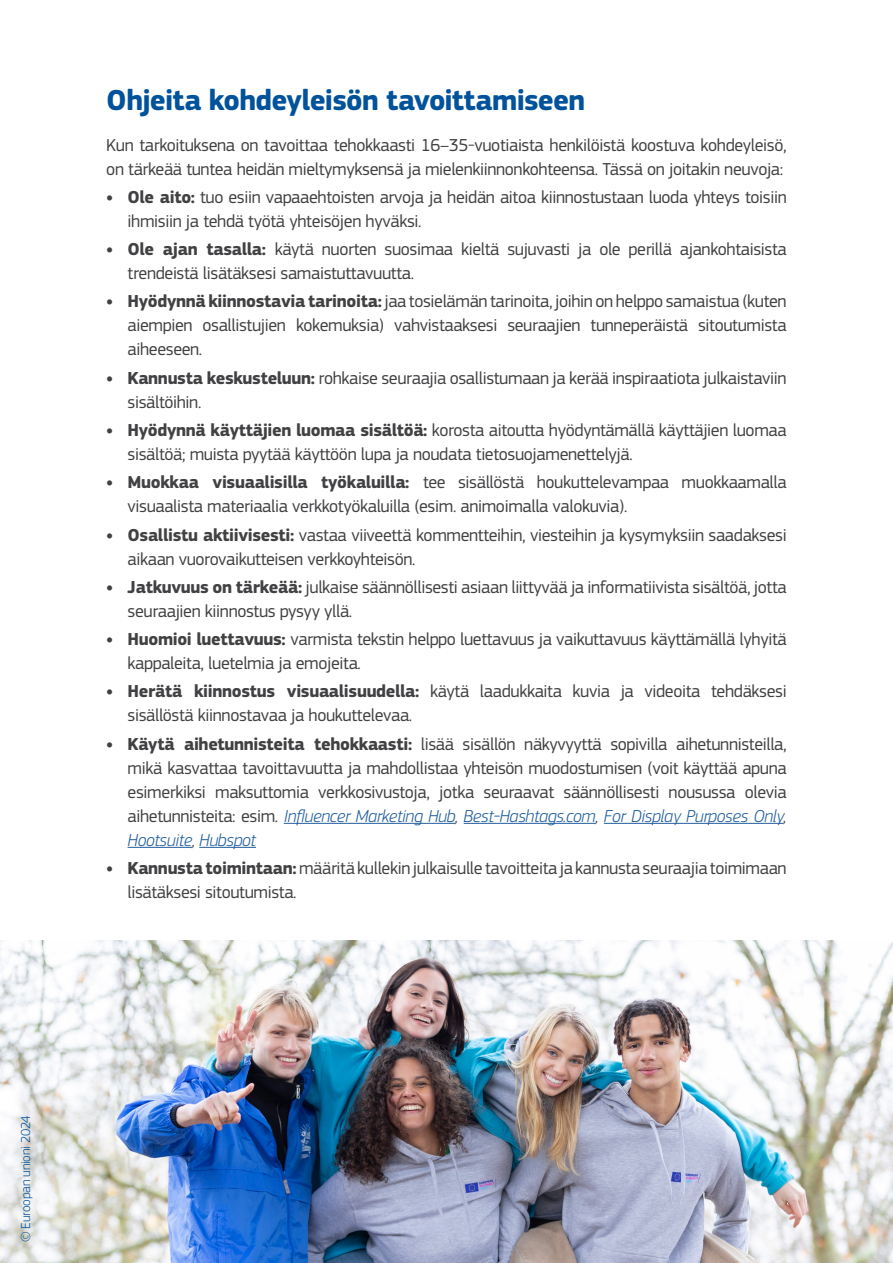
<style>
.page{position:relative;width:893px;height:1263px;background:#fff}
.page>*{position:absolute;margin:0;border:0;box-sizing:border-box;transform-origin:0 0}
.Heading_Preface__H1{font:700 30px "EC Square Sans Pro";letter-spacing:-.025em;color:#00529a}
.Body_Copy_Bullets_LV1_80__Black__P{font:18px/24px "EC Square Sans Pro";letter-spacing:-.02em;color:#414042}
.Body_Copy_Normal_80__Black__P{font:18px/24px "EC Square Sans Pro";letter-spacing:-.02em;color:#414042}
.Heading_Preface__H1-2{font:300 13.5px "EC Square Sans Pro";letter-spacing:-.015em;color:#00529a}
.s1{font-weight:700}
.s2{font-weight:300;font-style:italic;color:#215e9e}
.s3{font-weight:300;font-style:italic}
</style>
<div class="page">
<hr style="left:284px;top:823px;width:171px;height:1px;background:#215e9e">
<hr style="left:464px;top:823px;width:131px;height:1px;background:#215e9e">
<hr style="left:604px;top:823px;width:179px;height:1px;background:#215e9e">
<hr style="left:128px;top:847px;width:64px;height:1px;background:#215e9e">
<hr style="left:199px;top:847px;width:57px;height:1px;background:#215e9e">
<img style="left:0;top:941px;width:893px;height:322px">
<h1 class="Heading_Preface__H1" style="left:106px;top:82px;width:480px">Ohjeita kohdeyleisön tavoittamiseen</h1>
<p class="Body_Copy_Normal_80__Black__P" style="left:106px;top:133px;width:682px">Kun tarkoituksena on tavoittaa tehokkaasti 16–35-vuotiaista henkilöistä koostuva kohdeyleisö, on tärkeää tuntea heidän mieltymyksensä ja mielenkiinnonkohteensa. Tässä on joitakin neuvoja:</p>
<p class="Body_Copy_Bullets_LV1_80__Black__P" style="left:128px;top:185px;width:661px;text-indent:-21px"><span class="s1">• Ole aito:</span> tuo esiin vapaaehtoisten arvoja ja heidän aitoa kiinnostustaan luoda yhteys toisiin ihmisiin ja tehdä työtä yhteisöjen hyväksi.</p>
<p class="Body_Copy_Bullets_LV1_80__Black__P" style="left:128px;top:237px;width:661px;text-indent:-21px"><span class="s1">• Ole ajan tasalla:</span> käytä nuorten suosimaa kieltä sujuvasti ja ole perillä ajankohtaisista trendeistä lisätäksesi samaistuttavuutta.</p>
<p class="Body_Copy_Bullets_LV1_80__Black__P" style="left:128px;top:290px;width:661px;text-align:justify;text-indent:-21px"><span class="s1">• Hyödynnä kiinnostavia tarinoita:</span> jaa tosielämän tarinoita, joihin on helppo samaistua (kuten aiempien osallistujien kokemuksia) vahvistaaksesi seuraajien tunneperäistä sitoutumista aiheeseen.</p>
<p class="Body_Copy_Bullets_LV1_80__Black__P" style="left:128px;top:366px;width:661px;text-indent:-21px"><span class="s1">• Kannusta keskusteluun:</span> rohkaise seuraajia osallistumaan ja kerää inspiraatiota julkaistaviin sisältöihin.</p>
<p class="Body_Copy_Bullets_LV1_80__Black__P" style="left:128px;top:418px;width:661px;text-indent:-21px"><span class="s1">• Hyödynnä käyttäjien luomaa sisältöä:</span> korosta aitoutta hyödyntämällä käyttäjien luomaa sisältöä; muista pyytää käyttöön lupa ja noudata tietosuojamenettelyjä.</p>
<p class="Body_Copy_Bullets_LV1_80__Black__P" style="left:128px;top:470px;width:661px;text-indent:-21px"><span class="s1">• Muokkaa visuaalisilla työkaluilla:</span> tee sisällöstä houkuttelevampaa muokkaamalla visuaalista materiaalia verkkotyökaluilla (esim. animoimalla valokuvia).</p>
<p class="Body_Copy_Bullets_LV1_80__Black__P" style="left:128px;top:523px;width:661px;text-indent:-21px"><span class="s1">• Osallistu aktiivisesti:</span> vastaa viiveettä kommentteihin, viesteihin ja kysymyksiin saadaksesi aikaan vuorovaikutteisen verkkoyhteisön.</p>
<p class="Body_Copy_Bullets_LV1_80__Black__P" style="left:128px;top:575px;width:661px;text-indent:-21px"><span class="s1">• Jatkuvuus on tärkeää:</span> julkaise säännöllisesti asiaan liittyvää ja informatiivista sisältöä, jotta seuraajien kiinnostus pysyy yllä.</p>
<p class="Body_Copy_Bullets_LV1_80__Black__P" style="left:128px;top:627px;width:661px;text-indent:-21px"><span class="s1">• Huomioi luettavuus:</span> varmista tekstin helppo luettavuus ja vaikuttavuus käyttämällä lyhyitä kappaleita, luetelmia ja emojeita.</p>
<p class="Body_Copy_Bullets_LV1_80__Black__P" style="left:128px;top:679px;width:661px;text-indent:-21px"><span class="s1">• Herätä kiinnostus visuaalisuudella:</span> käytä laadukkaita kuvia ja videoita tehdäksesi sisällöstä kiinnostavaa ja houkuttelevaa.</p>
<p class="Body_Copy_Bullets_LV1_80__Black__P" style="left:128px;top:732px;width:661px;text-align:justify;text-indent:-21px"><span class="s1">• Käytä aihetunnisteita tehokkaasti:</span> lisää sisällön näkyvyyttä sopivilla aihetunnisteilla, mikä kasvattaa tavoittavuutta ja mahdollistaa yhteisön muodostumisen (voit käyttää apuna esimerkiksi maksuttomia verkkosivustoja, jotka seuraavat säännöllisesti nousussa olevia aihetunnisteita: esim. <span class="s2">Influencer Marketing Hub</span><span class="s3">,</span> <span class="s2">Best-Hashtags.com</span><span class="s3">,</span> <span class="s2">For Display Purposes Only</span><span class="s3">, </span><span class="s2">Hootsuite</span><span class="s3">,</span> <span class="s2">Hubspot</span></p>
<p class="Body_Copy_Bullets_LV1_80__Black__P" style="left:128px;top:856px;width:661px;text-indent:-21px"><span class="s1">• Kannusta toimintaan:</span> määritä kullekin julkaisulle tavoitteita ja kannusta seuraajia toimimaan lisätäksesi sitoutumista.</p>
<h1 class="Heading_Preface__H1-2" style="left:18px;top:1242px;width:128px;rotate:-90deg">© Euroopan unioni 2024</h1>
</div>
